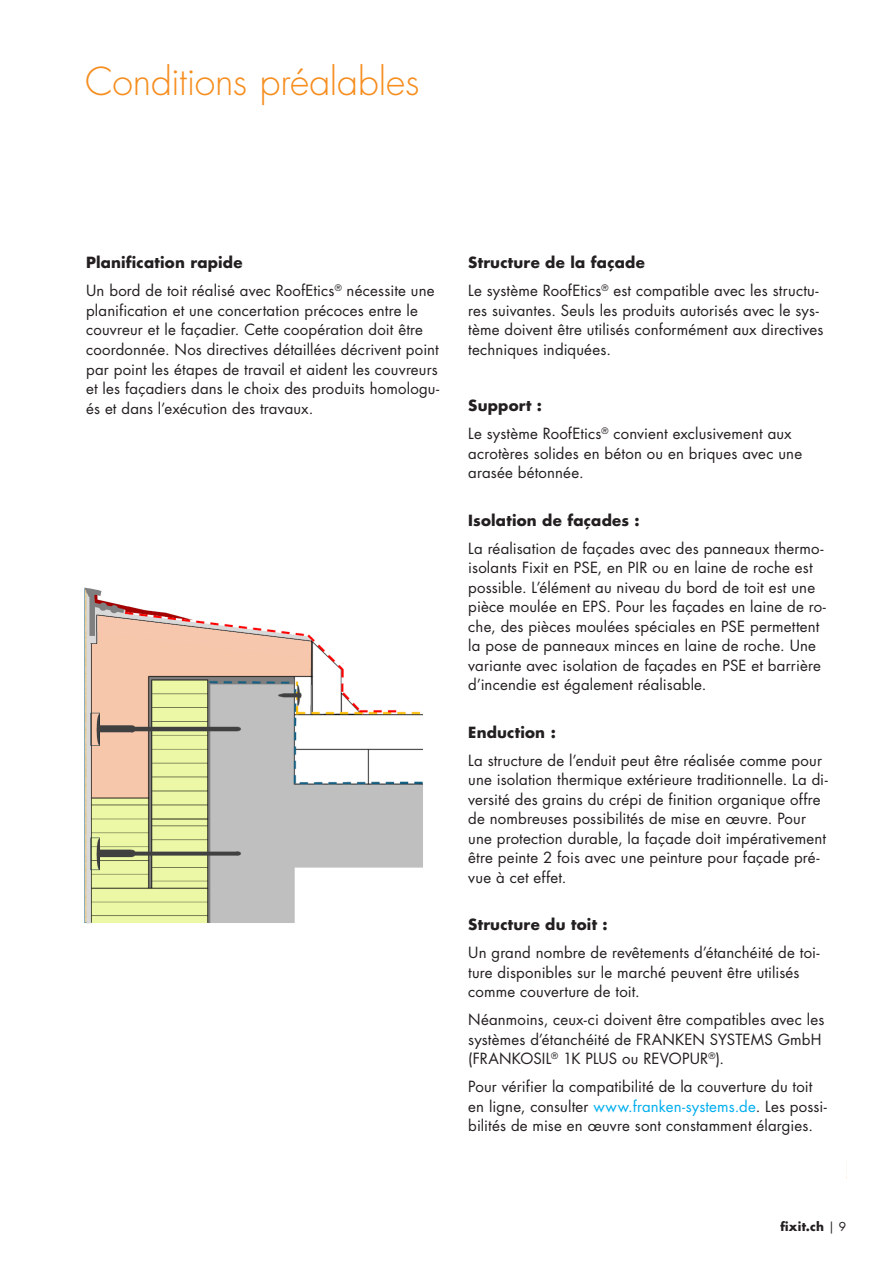
<style>
.page{position:relative;width:893px;height:1263px;background:#fff}
.page>*{position:absolute;margin:0;border:0;box-sizing:border-box;transform-origin:0 0}
.Seitentitel_neues_Kapitel{font:300 37.5px "Futura LT Pro";letter-spacing:-.005em;color:#f68d1e}
.Fliesstext{font:15px/19.5px "Futura LT Pro";letter-spacing:.01em;color:#231f20}
.Fliesstext-2{font:700 15px "Futura LT Pro";letter-spacing:.015em;color:#231f20}
.t1{font:700 12px "Futura LT Pro";color:#231f20}
.s1{color:#00aeef}
.s2{font-weight:400}
</style>
<div class="page">
<img style="left:84px;top:587px;width:339px;height:337px">
<p class="Seitentitel_neues_Kapitel" style="left:85px;top:57px;width:336px">Conditions préalables</p>
<p class="Fliesstext-2" style="left:86px;top:251px;width:158px">Planification rapide</p>
<p class="Fliesstext" style="left:86px;top:281px;width:355px">Un bord de toit réalisé avec RoofEtics<sup>®</sup> nécessite une planification et une concertation précoces entre le couvreur et le façadier. Cette coopération doit être coordonnée. Nos directives détaillées décrivent point par point les étapes de travail et aident les couvreurs et les façadiers dans le choix des produits homologu&shy;és et dans l’exécution des travaux.</p>
<p class="Fliesstext-2" style="left:468px;top:251px;width:178px">Structure de la façade</p>
<p class="Fliesstext" style="left:468px;top:281px;width:357px">Le système RoofEtics<sup>®</sup> est compatible avec les structu&shy;res suivantes. Seuls les produits autorisés avec le sys&shy;tème doivent être utilisés conformément aux directives techniques indiquées.</p>
<p class="Fliesstext-2" style="left:468px;top:394px;width:75px">Support :</p>
<p class="Fliesstext" style="left:468px;top:424px;width:335px">Le système RoofEtics<sup>®</sup> convient exclusivement aux acrotères solides en béton ou en briques avec une arasée bétonnée.</p>
<p class="Fliesstext-2" style="left:468px;top:508px;width:173px">Isolation de façades :</p>
<p class="Fliesstext" style="left:468px;top:538px;width:359px">La réalisation de façades avec des panneaux thermo&shy;isolants Fixit en PSE, en PIR ou en laine de roche est possible. L’élément au niveau du bord de toit est une pièce moulée en EPS. Pour les façades en laine de ro&shy;che, des pièces moulées spéciales en PSE permettent la pose de panneaux minces en laine de roche. Une variante avec isolation de façades en PSE et barrière d’incendie est également réalisable.</p>
<p class="Fliesstext-2" style="left:468px;top:720px;width:89px">Enduction :</p>
<p class="Fliesstext" style="left:468px;top:750px;width:361px">La structure de l’enduit peut être réalisée comme pour une isolation thermique extérieure traditionnelle. La di&shy;versité des grains du crépi de finition organique offre de nombreuses possibilités de mise en œuvre. Pour une protection durable, la façade doit impérativement être peinte 2 fois avec une peinture pour façade pré&shy;vue à cet effet.</p>
<p class="Fliesstext-2" style="left:468px;top:913px;width:141px">Structure du toit :</p>
<p class="Fliesstext" style="left:468px;top:943px;width:353px">Un grand nombre de revêtements d’étanchéité de toi&shy;ture disponibles sur le marché peuvent être utilisés comme couverture de toit.</p>
<p class="Fliesstext" style="left:468px;top:1010px;width:358px">Néanmoins, ceux-ci doivent être compatibles avec les systèmes d’étanchéité de FRANKEN SYSTEMS GmbH (FRANKOSIL<sup>®</sup> 1K PLUS ou REVOPUR<sup>®</sup>).</p>
<p class="Fliesstext" style="left:468px;top:1077px;width:360px">Pour vérifier la compatibilité de la couverture du toit en ligne, consulter <span class="s1">www.franken-systems.de</span>. Les possi&shy;bilités de mise en œuvre sont constamment élargies.</p>
<p class="t1" style="left:780px;top:1218px;width:67px">fixit.ch <span class="s2">| 9</span></p>
</div>
